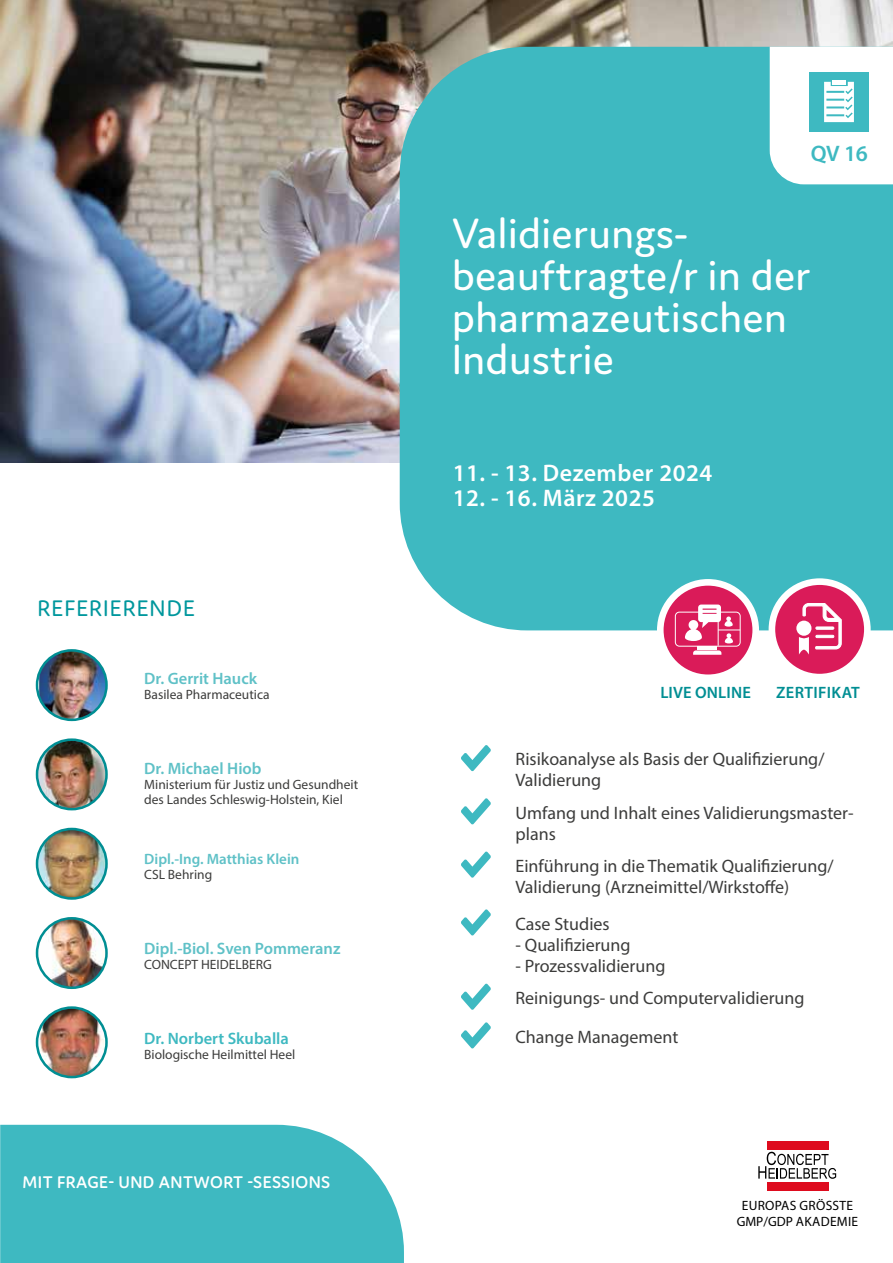
<style>
.page{position:relative;width:893px;height:1263px;background:#fff}
.page>*{position:absolute;margin:0;border:0;box-sizing:border-box;transform-origin:0 0}
.t1{font:45px/42px "Domus";color:#fff}
.t2{font:600 24px "Myriad Pro";letter-spacing:.02em;color:#fff}
.t3{font:24px "Domus";letter-spacing:.045em;color:#00979d}
.t4{font:600 22.5px "Myriad Pro";color:#3eb9c1}
.t5{font:18px/21px "Myriad Pro";color:#3c3c3b}
.t6{font:600 18px "Domus";letter-spacing:.025em;color:#fff}
.t7{font:600 16.5px "Myriad Pro";color:#5fc1c7}
.t8{font:600 16.5px "Myriad Pro";letter-spacing:.01em;color:#008e93}
.t9{font:600 16.5px "Myriad Pro";color:#3eb9c1}
.t10{font:600 15px "Myriad Pro";color:#5fc1c7}
.t11{font:13.5px/15px "Myriad Pro";color:#3c3c3b}
.t12{font:13.5px/16.5px "Myriad Pro";letter-spacing:.02em;color:#000;text-align:center}
</style>
<div class="page">
<img style="left:1px;top:0;width:892px;height:462px">
<div style="left:400px;top:47px;width:493px;height:583px;background:#3eb9c1"></div>
<div style="left:772px;top:582px;width:95px;height:95px;background:#da1b59;border-radius:50%"></div>
<div style="left:769px;top:578px;width:102px;height:102px;border:7px solid #fff;border-radius:50%"></div>
<svg style="left:796px;top:621px;width:15px;height:15px"></svg>
<svg style="left:799px;top:603px;width:43px;height:52px"></svg>
<svg style="left:758px;top:1152px;width:78px;height:27px"></svg>
<div style="left:767px;top:1142px;width:62px;height:8px;background:#de0b1e"></div>
<div style="left:767px;top:1182px;width:62px;height:8px;background:#de0b1e"></div>
<svg style="left:660px;top:582px;width:96px;height:96px;background:#df3b70"></svg>
<div style="left:657px;top:579px;width:102px;height:102px;border:7px solid #fff;border-radius:50%"></div>
<div style="left:675px;top:612px;width:65px;height:35px;border:1px solid #fff;border-radius:4px"></div>
<hr style="left:718px;top:612px;width:1px;height:34px;background:#fff">
<svg style="left:685px;top:604px;width:55px;height:39px"></svg>
<svg style="left:693px;top:650px;width:28px;height:5px"></svg>
<hr style="left:698px;top:646px;width:19px;height:4px;background:#fff">
<svg style="left:461px;top:745px;width:30px;height:26px"></svg>
<svg style="left:461px;top:798px;width:30px;height:26px"></svg>
<svg style="left:461px;top:852px;width:30px;height:26px"></svg>
<svg style="left:461px;top:909px;width:30px;height:26px"></svg>
<svg style="left:461px;top:984px;width:30px;height:26px"></svg>
<svg style="left:461px;top:1022px;width:30px;height:26px"></svg>
<img style="left:39px;top:650px;width:67px;height:70px">
<div style="left:36px;top:649px;width:72px;height:72px;border:3px solid #008e93;border-radius:50%"></div>
<img style="left:37px;top:740px;width:69px;height:69px;border-radius:35px">
<div style="left:36px;top:738px;width:72px;height:72px;border:3px solid #008e93;border-radius:50%"></div>
<img style="left:37px;top:829px;width:69px;height:69px;border-radius:35px">
<div style="left:36px;top:828px;width:72px;height:72px;border:3px solid #008e93;border-radius:50%"></div>
<img style="left:37px;top:918px;width:69px;height:70px;border-radius:35px">
<div style="left:36px;top:917px;width:72px;height:72px;border:3px solid #008e93;border-radius:50%"></div>
<img style="left:37px;top:1007px;width:69px;height:70px;border-radius:35px">
<div style="left:36px;top:1006px;width:72px;height:72px;border:3px solid #008e93;border-radius:50%"></div>
<div style="left:0;top:1125px;width:404px;height:138px;background:#3eb9c1"></div>
<svg style="left:770px;top:47px;width:123px;height:137px"></svg>
<hr style="left:832px;top:80px;width:14px;height:4px;background:#fff">
<h2 class="t3" style="left:37px;top:595px;width:159px">REFERIERENDE</h2>
<p class="t7" style="left:144px;top:668px;width:114px">Dr. Gerrit Hauck</p>
<p class="t11" style="left:144px;top:687px;width:127px">Basilea Pharmaceutica</p>
<p class="t7" style="left:144px;top:758px;width:119px">Dr. Michael Hiob</p>
<p class="t11" style="left:144px;top:777px;width:215px">Ministerium für Justiz und Gesundheit des Landes Schleswig-Holstein, Kiel</p>
<p class="t10" style="left:144px;top:849px;width:157px">Dipl.-Ing. Matthias Klein</p>
<p class="t11" style="left:144px;top:867px;width:70px">CSL Behring</p>
<p class="t7" style="left:144px;top:938px;width:198px">Dipl.-Biol. Sven Pommeranz</p>
<p class="t11" style="left:144px;top:957px;width:129px">CONCEPT HEIDELBERG</p>
<p class="t9" style="left:144px;top:1028px;width:146px">Dr. Norbert Skuballa</p>
<p class="t11" style="left:144px;top:1047px;width:153px">Biologische Heilmittel Heel</p>
<p class="t6" style="left:23px;top:1172px;width:309px">MIT FRAGE- UND ANTWORT -SESSIONS</p>
<p class="t4" style="left:811px;top:139px;width:59px">QV 16</p>
<h1 class="t1" style="left:452px;top:212px;width:360px">Validierungs&shy;beauftragte/r in der pharmazeutischen<br>Industrie</h1>
<h2 class="t2" style="left:453px;top:457px;width:261px">11. - 13. Dezember 2024</h2>
<h2 class="t2" style="left:453px;top:483px;width:203px">12. - 16. März 2025</h2>
<p class="t8" style="left:660px;top:682px;width:92px">LIVE ONLINE</p>
<p class="t8" style="left:776px;top:682px;width:85px">ZERTIFIKAT</p>
<p class="t5" style="left:515px;top:748px;width:311px">Risikoanalyse als Basis der Qualifizierung/<br>Validierung</p>
<p class="t5" style="left:515px;top:802px;width:339px">Umfang und Inhalt eines Validierungsmaster&shy;plans</p>
<p class="t5" style="left:515px;top:855px;width:320px">Einführung in die Thematik Qualifizierung/<br>Validierung (Arzneimittel/Wirkstoffe)</p>
<p class="t5" style="left:515px;top:913px;width:96px">Case Studies</p>
<p class="t5" style="left:515px;top:934px;width:117px">- Qualifizierung</p>
<p class="t5" style="left:515px;top:949px;width:291px;line-height:32.2px">- Prozessvalidierung<br>Reinigungs- und Computervalidierung</p>
<p class="t5" style="left:515px;top:1026px;width:164px">Change Management</p>
<p class="t12" style="left:737px;top:1197px;width:123px">EUROPAS GRÖSSTE<br>GMP/GDP AKADEMIE</p>
</div>
